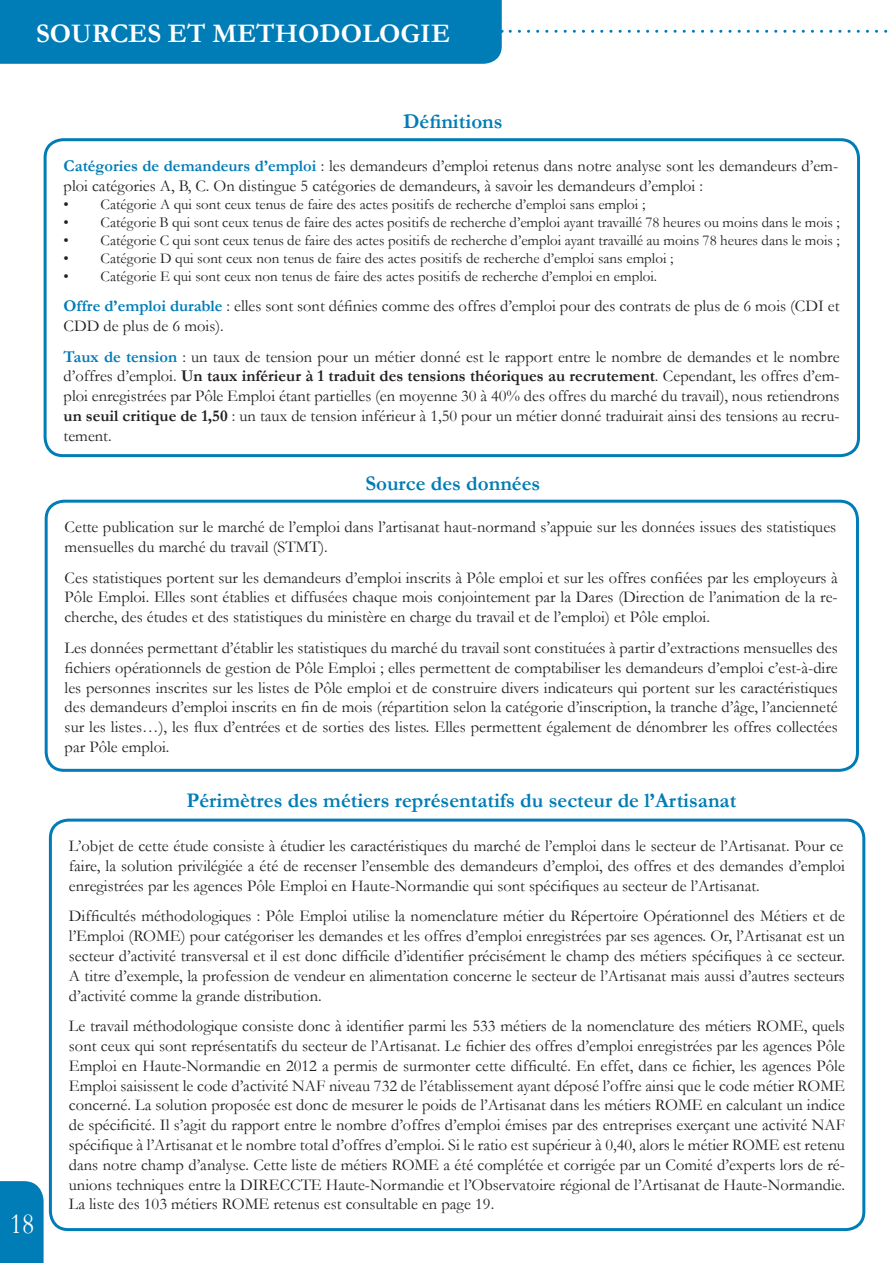
<style>
.page{position:relative;width:893px;height:1263px;background:#fff}
.page>*{position:absolute;margin:0;border:0;box-sizing:border-box;transform-origin:0 0}
.t1{font:29.7px "Garamond";color:#fff;scale:.86 1}
.t2{font:700 27px "Garamond";color:#fff}
.t3{font:700 21px "Garamond";color:#007cb6}
.t4{font:16.5px/19.8px "Garamond";color:#231f20;text-align:justify}
.t5{font:15px "Garamond";color:#231f20}
.s1{font-weight:700;color:#007cb6}
.s2{font-weight:700}
</style>
<div class="page">
<svg style="left:510px;top:30px;width:378px;height:3px"></svg>
<div style="left:0;top:0;width:502px;height:64px;background:#007cb6"></div>
<div style="left:0;top:1181px;width:44px;height:82px;background:#007cb6"></div>
<div style="left:44px;top:138px;width:816px;height:319px;border:3px solid #007cb6;border-radius:18px"></div>
<div style="left:45px;top:500px;width:814px;height:272px;border:3px solid #007cb6;border-radius:18px"></div>
<div style="left:49px;top:819px;width:816px;height:412px;border:3px solid #007cb6;border-radius:18px"></div>
<h2 class="t2" style="left:36px;top:15px;width:416px">SOURCES ET METHODOLOGIE</h2>
<p class="t3" style="left:403px;top:107px;width:101px">Définitions</p>
<p class="t4" style="left:64px;top:155px;width:776px"><span class="s1">Catégories de demandeurs d’emploi</span> : les demandeurs d’emploi retenus dans notre analyse sont les demandeurs d’em&shy;ploi catégories A, B, C. On distingue 5 catégories de demandeurs, à savoir les demandeurs d’emploi :</p>
<p class="t5" style="left:64px;top:194px;width:583px">• Catégorie A qui sont ceux tenus de faire des actes positifs de recherche d’emploi sans emploi ;</p>
<p class="t5" style="left:64px;top:212px;width:777px">• Catégorie B qui sont ceux tenus de faire des actes positifs de recherche d’emploi ayant travaillé 78 heures ou moins dans le mois ;</p>
<p class="t5" style="left:64px;top:230px;width:777px">• Catégorie C qui sont ceux tenus de faire des actes positifs de recherche d’emploi ayant travaillé au moins 78 heures dans le mois ;</p>
<p class="t5" style="left:64px;top:248px;width:611px">• Catégorie D qui sont ceux non tenus de faire des actes positifs de recherche d’emploi sans emploi ;</p>
<p class="t5" style="left:64px;top:266px;width:595px">• Catégorie E qui sont ceux non tenus de faire des actes positifs de recherche d’emploi en emploi.</p>
<p class="t4" style="left:64px;top:296px;width:777px"><span class="s1">Offre d’emploi durable</span> : elles sont sont définies comme des offres d’emploi pour des contrats de plus de 6 mois (CDI et<br>CDD de plus de 6 mois).</p>
<p class="t4" style="left:64px;top:346px;width:778px"><span class="s1">Taux de tension</span> : un taux de tension pour un métier donné est le rapport entre le nombre de demandes et le nombre d’offres d’emploi. <span class="s2">Un taux inférieur à 1 traduit des tensions théoriques au recrutement</span>. Cependant, les offres d’em&shy;ploi enregistrées par Pôle Emploi étant partielles (en moyenne 30 à 40% des offres du marché du travail), nous retiendrons <span class="s2">un seuil critique de 1,50</span> : un taux de tension inférieur à 1,50 pour un métier donné traduirait ainsi des tensions au recru&shy;tement.</p>
<p class="t3" style="left:365px;top:469px;width:177px">Source des données</p>
<p class="t4" style="left:65px;top:517px;width:773px">Cette publication sur le marché de l’emploi dans l’artisanat haut-normand s’appuie sur les données issues des statistiques mensuelles du marché du travail (STMT).</p>
<p class="t4" style="left:65px;top:567px;width:774px">Ces statistiques portent sur les demandeurs d’emploi inscrits à Pôle emploi et sur les offres confiées par les employeurs à Pôle Emploi. Elles sont établies et diffusées chaque mois conjointement par la Dares (Direction de l’animation de la re&shy;cherche, des études et des statistiques du ministère en charge du travail et de l’emploi) et Pôle emploi.</p>
<p class="t4" style="left:65px;top:637px;width:775px">Les données permettant d’établir les statistiques du marché du travail sont constituées à partir d’extractions mensuelles des fichiers opérationnels de gestion de Pôle Emploi ; elles permettent de comptabiliser les demandeurs d’emploi c’est-à-dire les personnes inscrites sur les listes de Pôle emploi et de construire divers indicateurs qui portent sur les caractéristiques des demandeurs d’emploi inscrits en fin de mois (répartition selon la catégorie d’inscription, la tranche d’âge, l’ancienneté sur les listes…), les flux d’entrées et de sorties des listes. Elles permettent également de dénombrer les offres collectées par Pôle emploi.</p>
<h1 class="t1" style="left:10px;top:1204px;width:29px">18</h1>
<p class="t3" style="left:187px;top:786px;width:551px">Périmètres des métiers représentatifs du secteur de l’Artisanat</p>
<p class="t4" style="left:69px;top:836px;width:777px">L’objet de cette étude consiste à étudier les caractéristiques du marché de l’emploi dans le secteur de l’Artisanat. Pour ce faire, la solution privilégiée a été de recenser l’ensemble des demandeurs d’emploi, des offres et des demandes d’emploi enregistrées par les agences Pôle Emploi en Haute-Normandie qui sont spécifiques au secteur de l’Artisanat.</p>
<p class="t4" style="left:69px;top:906px;width:778px">Difficultés méthodologiques : Pôle Emploi utilise la nomenclature métier du Répertoire Opérationnel des Métiers et de l’Emploi (ROME) pour catégoriser les demandes et les offres d’emploi enregistrées par ses agences. Or, l’Artisanat est un secteur d’activité transversal et il est donc difficile d’identifier précisément le champ des métiers spécifiques à ce secteur.<br>A titre d’exemple, la profession de vendeur en alimentation concerne le secteur de l’Artisanat mais aussi d’autres secteurs d’activité comme la grande distribution.</p>
<p class="t4" style="left:69px;top:1016px;width:778px">Le travail méthodologique consiste donc à identifier parmi les 533 métiers de la nomenclature des métiers ROME, quels sont ceux qui sont représentatifs du secteur de l’Artisanat. Le fichier des offres d’emploi enregistrées par les agences Pôle Emploi en Haute-Normandie en 2012 a permis de surmonter cette difficulté. En effet, dans ce fichier, les agences Pôle Emploi saisissent le code d’activité NAF niveau 732 de l’établissement ayant déposé l’offre ainsi que le code métier ROME concerné. La solution proposée est donc de mesurer le poids de l’Artisanat dans les métiers ROME en calculant un indice de spécificité. Il s’agit du rapport entre le nombre d’offres d’emploi émises par des entreprises exerçant une activité NAF spécifique à l’Artisanat et le nombre total d’offres d’emploi. Si le ratio est supérieur à 0,40, alors le métier ROME est retenu dans notre champ d’analyse. Cette liste de métiers ROME a été complétée et corrigée par un Comité d’experts lors de ré&shy;unions techniques entre la DIRECCTE Haute-Normandie et l’Observatoire régional de l’Artisanat de Haute-Normandie.<br>La liste des 103 métiers ROME retenus est consultable en page 19.</p>
</div>
